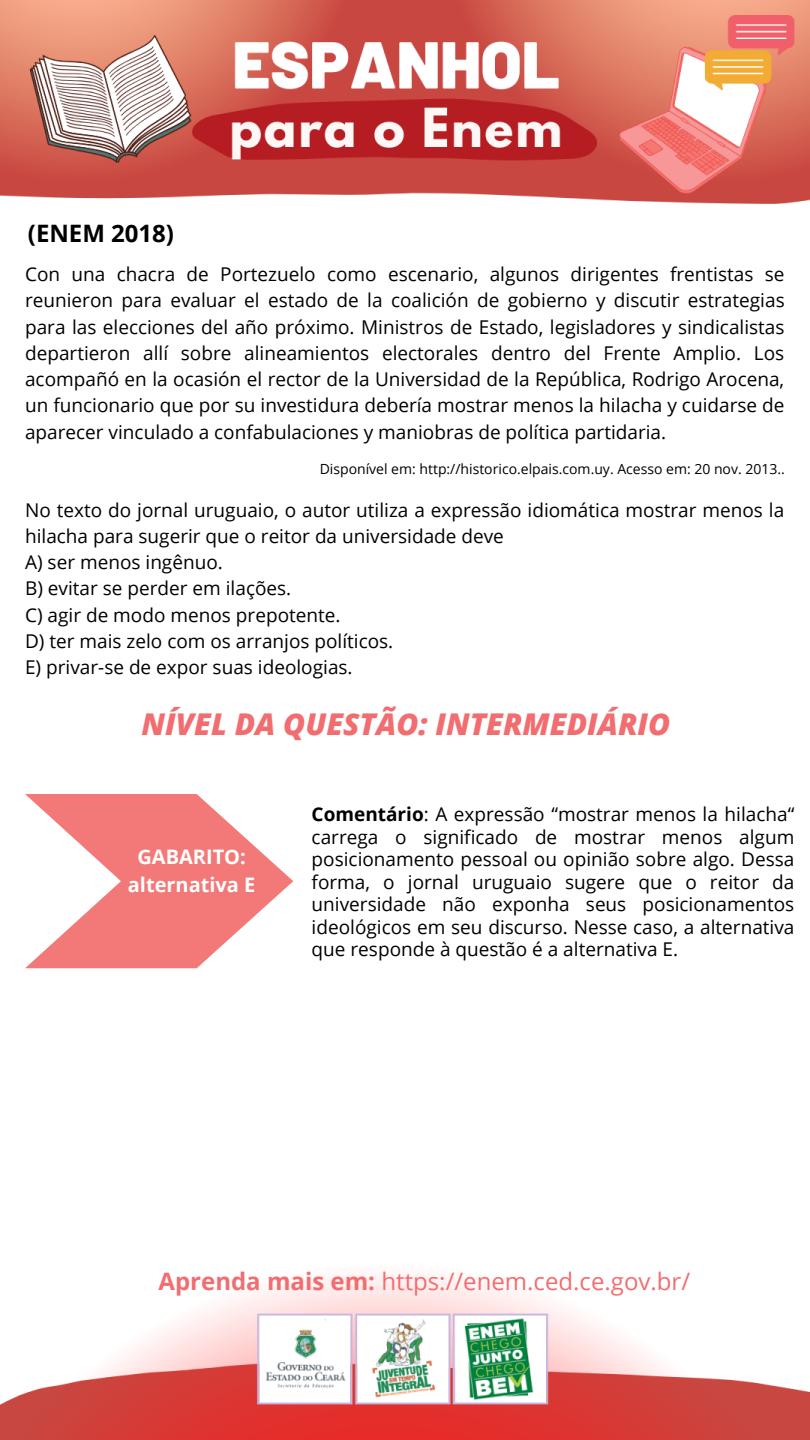
<style>
.page{position:relative;width:810px;height:1440px;background:#fff}
.page>*{position:absolute;margin:0;border:0;box-sizing:border-box;transform-origin:0 0}
.t1{font:italic 800 30px "Open Sans";color:#f26d70}
.t2{font:24px "Open Sans";color:#f26d70}
.t3{font:700 24px "Open Sans";color:#000}
.t4{font:700 20px/28px "Open Sans";color:#fff;text-align:center}
.t5{font:19px/26.2px "Open Sans";color:#000;text-align:justify}
.t6{font:14px "Open Sans";color:#000}
.s1{font-weight:700}
</style>
<div class="page">
<img style="left:0;top:0;width:810px;height:1440px">
<svg style="left:25px;top:794px;width:268px;height:174px"></svg>
<p class="t3" style="left:28px;top:217px;width:148px">(ENEM 2018)</p>
<p class="t5" style="left:25px;top:261px;width:761px">Con una chacra de Portezuelo como escenario, algunos dirigentes frentistas se reunieron para evaluar el estado de la coalición de gobierno y discutir estrategias para las elecciones del año próximo. Ministros de Estado, legisladores y sindicalistas departieron allí sobre alineamientos electorales dentro del Frente Amplio. Los acompañó en la ocasión el rector de la Universidad de la República, Rodrigo Arocena, un funcionario que por su investidura debería mostrar menos la hilacha y cuidarse de aparecer vinculado a confabulaciones y maniobras de política partidaria.</p>
<p class="t6" style="left:320px;top:459px;width:467px">Disponível em: http://historico.elpais.com.uy. Acesso em: 20 nov. 2013..</p>
<p class="t5" style="left:25px;top:496px;width:761px;text-align:left">No texto do jornal uruguaio, o autor utiliza a expressão idiomática mostrar menos la hilacha para sugerir que o reitor da universidade deve<br>A) ser menos ingênuo.<br>B) evitar se perder em ilações.<br>C) agir de modo menos prepotente.<br>D) ter mais zelo com os arranjos políticos.<br>E) privar-se de expor suas ideologias.</p>
<h1 class="t1" style="left:141px;top:703px;width:530px">NÍVEL DA QUESTÃO: INTERMEDIÁRIO</h1>
<p class="t4" style="left:128px;top:842px;width:129px">GABARITO: alternativa E</p>
<p class="t5" style="left:312px;top:802px;width:484px;line-height:22.5px"><span class="s1">Comentário</span>: A expressão “mostrar menos la hilacha“ carrega o significado de mostrar menos algum posicionamento pessoal ou opinião sobre algo. Dessa forma, o jornal uruguaio sugere que o reitor da universidade não exponha seus posicionamentos ideológicos em seu discurso. Nesse caso, a alternativa que responde à questão é a alternativa E.</p>
<p class="t2" style="left:159px;top:1264px;width:533px"><span class="s1">Aprenda mais em:</span> https://enem.ced.ce.gov.br/</p>
</div>
